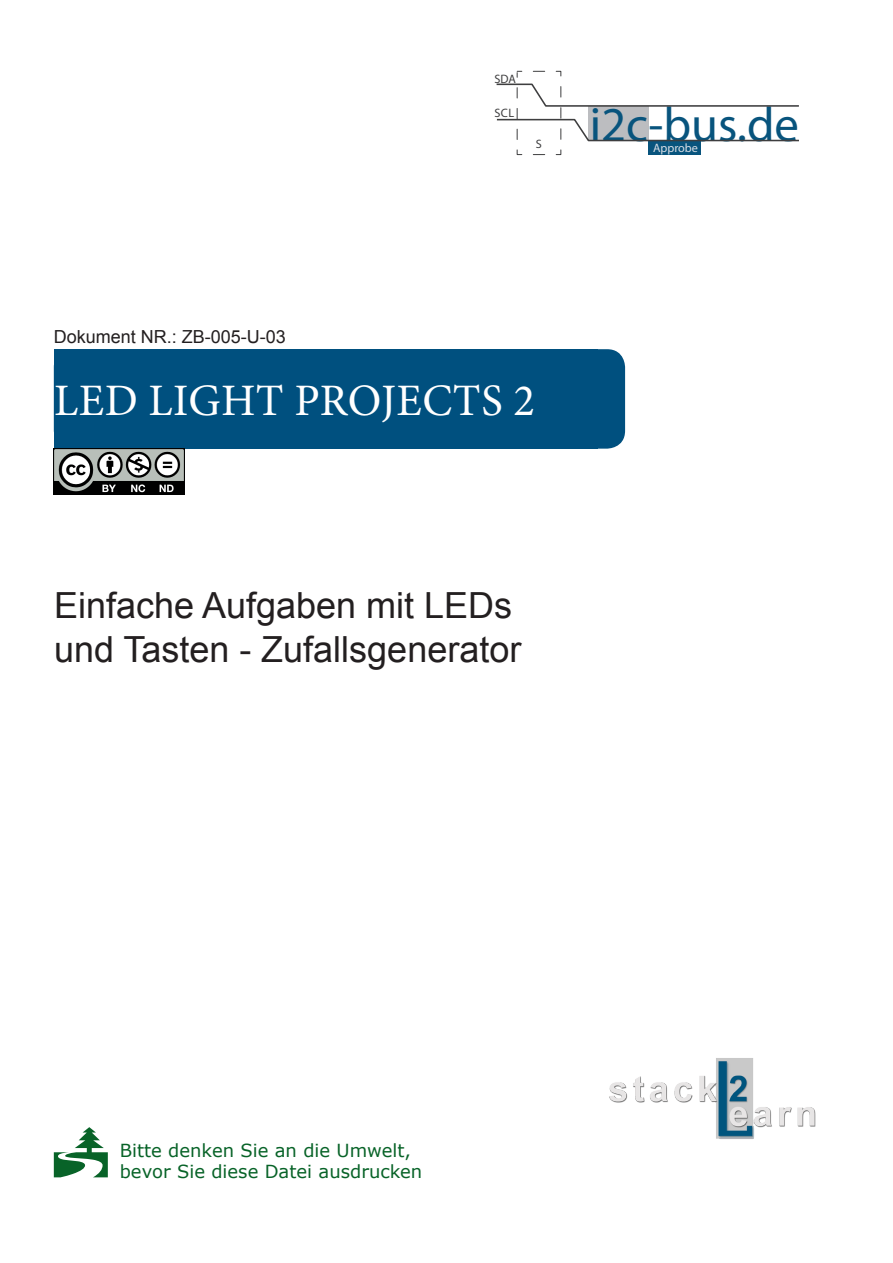
<style>
.page{position:relative;width:893px;height:1263px;background:#fff}
.page>*{position:absolute;margin:0;border:0;box-sizing:border-box;transform-origin:0 0}
.t1{font:48.9px "Myriad Pro";color:#08547d}
.t2{font:45px "Minion Pro";letter-spacing:.01em;color:#fff}
.t3{font:36px/43.2px "Arial";color:#231f20}
.t4{font:18px/21.6px "Verdana";color:#086328}
.t5{font:18px "Arial";color:#231f20}
.t6{font:12.15px "Myriad Pro";letter-spacing:.02em;color:#3e3e3f}
.t7{font:12.15px "Myriad Pro";color:#d9dee5}
</style>
<div class="page">
<div style="left:54px;top:349px;width:571px;height:100px;background:#00507f;border-radius:18px"></div>
<img style="left:54px;top:449px;width:130px;height:46px">
<svg style="left:496px;top:71px;width:303px;height:84px"></svg>
<img style="left:609px;top:1058px;width:207px;height:81px">
<p class="t5" style="left:54px;top:325px;width:234px">Dokument NR.: ZB-005-U-03</p>
<p class="t6" style="left:494px;top:71px;width:23px">SDA</p>
<p class="t6" style="left:494px;top:106px;width:21px">SCL</p>
<h1 class="t1" style="left:590px;top:94px;width:211px">i2c-bus.de</h1>
<p class="t6" style="left:536px;top:136px;width:8px">S</p>
<p class="t7" style="left:653px;top:140px;width:46px">Approbe</p>
<h2 class="t2" style="left:54px;top:371px;width:483px">LED LIGHT PROJECTS 2</h2>
<h3 class="t3" style="left:54px;top:584px;width:469px">Einfache Aufgaben mit LEDs und Tasten - Zufallsgenerator</h3>
<p class="t4" style="left:120px;top:1139px;width:304px">Bitte denken Sie an die Umwelt, bevor Sie diese Datei ausdrucken</p>
</div>
